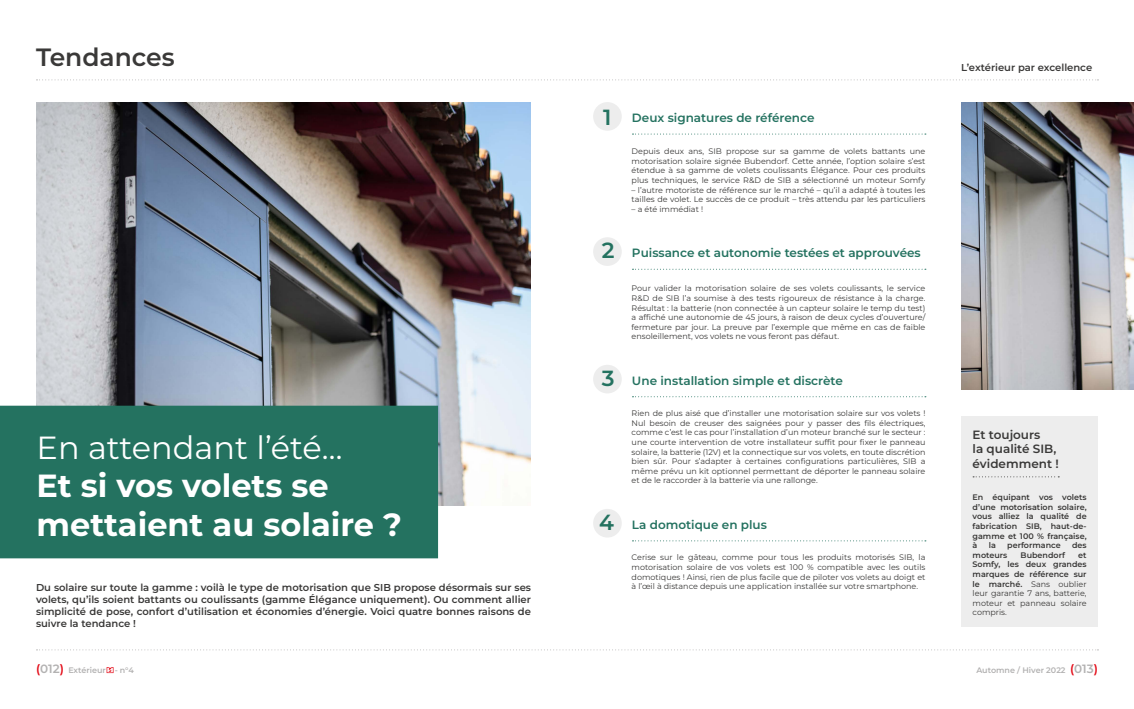
<style>
.page{position:relative;width:1134px;height:709px;background:#fff}
.page>*{position:absolute;margin:0;border:0;box-sizing:border-box;transform-origin:0 0}
.t1{font:700 32px/38.4px "Montserrat";color:#fff}
.t2{font:32px "Montserrat";color:#fff}
.t3{font:600 25px "Montserrat";color:#3a3938}
.t4{font:600 12px "Montserrat";color:#247260}
.t5{font:600 12px/14.4px "Montserrat";color:#3a3938}
.t6{font:600 10px/12px "Montserrat";color:#3a3938;text-align:justify}
.t7{font:8px/9.6px "Montserrat";color:#3a3938;text-align:justify}
.t8{font:600 8px/9.6px "Montserrat";color:#3a3938;text-align:justify}
.t9{font:600 8px "Montserrat";color:#b3b2b2}
.s1{font-size:21.9px}
.s2{font-weight:600}
.s3{font-size:12px;color:#e30b17}
.s4{font-size:12px}
</style>
<div class="page">
<svg style="left:107px;top:667px;width:6px;height:6px"></svg>
<img style="left:36px;top:102px;width:495px;height:403px">
<div style="left:0;top:406px;width:438px;height:152px;background:#247260"></div>
<div style="left:961px;top:416px;width:137px;height:210px;background:#ededed"></div>
<svg style="left:973px;top:476px;width:86px;height:1px"></svg>
<svg style="left:632px;top:134px;width:294px;height:1px"></svg>
<div style="left:593px;top:102px;width:29px;height:29px;background:#ededed;border-radius:50%"></div>
<svg style="left:632px;top:269px;width:294px;height:1px"></svg>
<div style="left:593px;top:237px;width:29px;height:29px;background:#ededed;border-radius:50%"></div>
<svg style="left:632px;top:396px;width:294px;height:1px"></svg>
<div style="left:593px;top:365px;width:29px;height:28px;background:#ededed;border-radius:50%"></div>
<svg style="left:632px;top:540px;width:294px;height:1px"></svg>
<div style="left:593px;top:509px;width:29px;height:28px;background:#ededed;border-radius:50%"></div>
<img style="left:961px;top:102px;width:173px;height:287px">
<svg style="left:36px;top:649px;width:1062px;height:1px"></svg>
<svg style="left:36px;top:79px;width:1062px;height:1px"></svg>
<h2 class="t3" style="left:36px;top:40px;width:140px">Tendances</h2>
<h1 class="t2" style="left:37px;top:426px;width:308px">En attendant l’été…</h1>
<h1 class="t1" style="left:37px;top:466px;width:367px">Et si vos volets se mettaient au solaire ?</h1>
<p class="t6" style="left:36px;top:581px;width:496px">Du solaire sur toute la gamme : voilà le type de motorisation que SIB propose désormais sur ses volets, qu’ils soient battants ou coulissants (gamme Élégance uniquement). Ou comment allier simplicité de pose, confort d’utilisation et économies d’énergie. Voici quatre bonnes raisons de suivre la tendance !</p>
<h3 class="t4" style="left:603px;top:110px;width:213px"><span class="s1">1</span> Deux signatures de référence</h3>
<p class="t7" style="left:632px;top:146px;width:295px">Depuis deux ans, SIB propose sur sa gamme de volets battants une motorisation solaire signée Bubendorf. Cette année, l’option solaire s’est étendue à sa gamme de volets coulissants Élégance. Pour ces produits plus techniques, le service R&amp;D de SIB a sélectionné un moteur Somfy</p>
<p class="t7" style="left:632px;top:185px;width:295px">– l’autre motoriste de référence sur le marché – qu’il a adapté à toutes les tailles de volet. Le succès de ce produit – très attendu par les particuliers</p>
<p class="t7" style="left:632px;top:204px;width:73px">– a été immédiat !</p>
<h3 class="t4" style="left:602px;top:245px;width:320px"><span class="s1">2</span> Puissance et autonomie testées et approuvées</h3>
<p class="t7" style="left:632px;top:283px;width:295px">Pour valider la motorisation solaire de ses volets coulissants, le service R&amp;D de SIB l’a soumise à des tests rigoureux de résistance à la charge.<br>Résultat : la batterie (non connectée à un capteur solaire le temp du test) a affiché une autonomie de 45 jours, à raison de deux cycles d’ouverture/ fermeture par jour. La preuve par l’exemple que même en cas de faible ensoleillement, vos volets ne vous feront pas défaut.</p>
<h3 class="t4" style="left:602px;top:373px;width:243px"><span class="s1">3</span> Une installation simple et discrète</h3>
<p class="t7" style="left:632px;top:408px;width:295px">Rien de plus aisé que d’installer une motorisation solaire sur vos volets !<br>Nul besoin de creuser des saignées pour y passer des fils électriques, comme c’est le cas pour l’installation d’un moteur branché sur le secteur : une courte intervention de votre installateur suffit pour fixer le panneau solaire, la batterie (12V) et la connectique sur vos volets, en toute discrétion bien sûr. Pour s’adapter à certaines configurations particulières, SIB a même prévu un kit optionnel permettant de déporter le panneau solaire et de le raccorder à la batterie via une rallonge.</p>
<h3 class="t4" style="left:599px;top:517px;width:169px"><span class="s1">4</span> La domotique en plus</h3>
<p class="t7" style="left:632px;top:552px;width:295px">Cerise sur le gâteau, comme pour tous les produits motorisés SIB, la motorisation solaire de vos volets est 100 % compatible avec les outils domotiques ! Ainsi, rien de plus facile que de piloter vos volets au doigt et à l’œil à distance depuis une application installée sur votre smartphone.</p>
<p class="t6" style="left:961px;top:61px;width:133px">L’extérieur par excellence</p>
<h3 class="t5" style="left:972px;top:427px;width:88px">Et toujours<br>la qualité SIB, évidemment !</h3>
<p class="t8" style="left:972px;top:492px;width:116px">En équipant vos volets d’une motorisation solaire, vous alliez la qualité de fabrication SIB, haut-de&shy;gamme et 100 % française, à</p>
<p class="t8" style="left:989px;top:540px;width:9px">la</p>
<p class="t8" style="left:1007px;top:540px;width:55px">performance</p>
<p class="t8" style="left:1072px;top:540px;width:16px">des</p>
<p class="t8" style="left:972px;top:550px;width:36px">moteurs</p>
<p class="t8" style="left:1020px;top:550px;width:46px">Bubendorf</p>
<p class="t7" style="left:972px;top:550px;width:116px;text-indent:106px"><span class="s2">et Somfy, les deux grandes marques de référence sur le marché.</span> Sans oublier leur garantie 7 ans, batterie, moteur et panneau solaire compris.</p>
<p class="t9" style="left:36px;top:665px;width:99px"><span class="s3">(</span><span class="s4">012</span><span class="s3">)</span> Extérieur - n°4</p>
<p class="t9" style="left:976px;top:665px;width:123px">Automne / Hiver 2022 <span class="s3">(</span><span class="s4">013</span><span class="s3">)</span></p>
</div>
